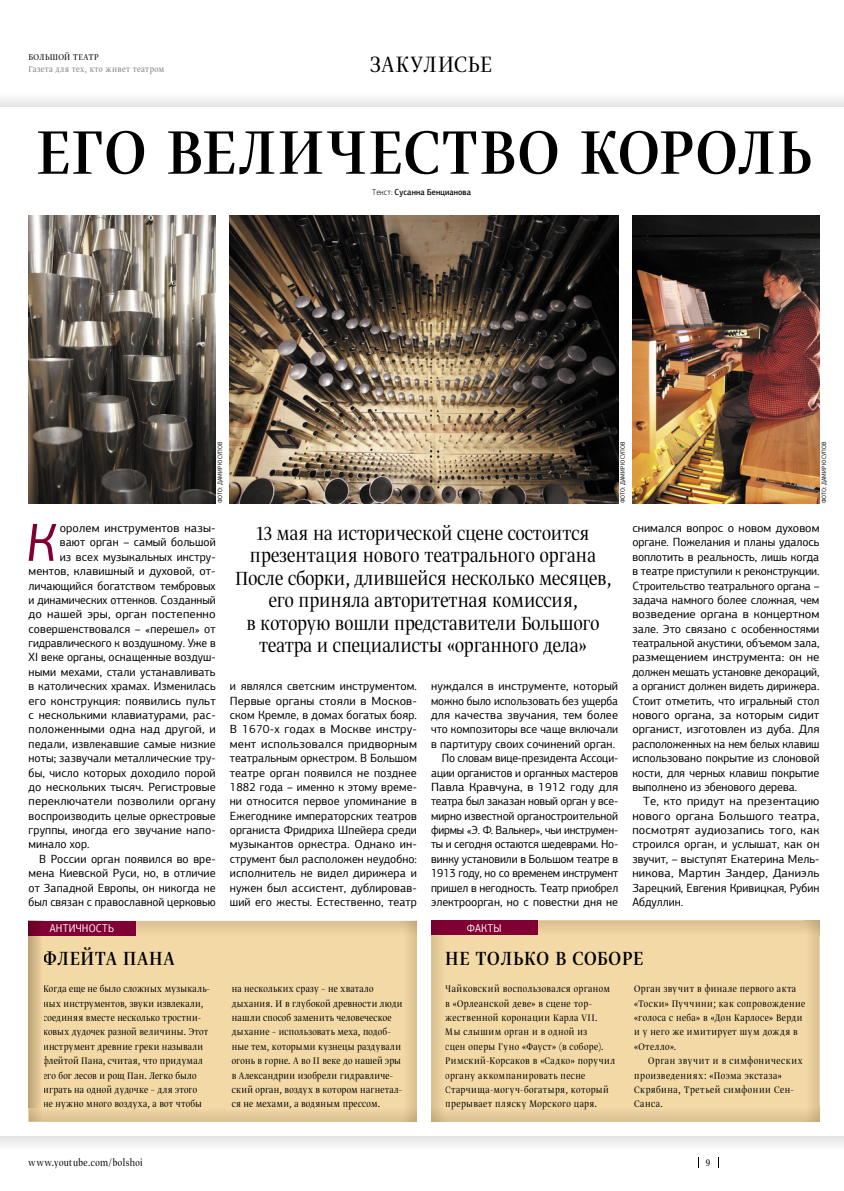
<style>
.page{position:relative;width:844px;height:1191px;background:#fff}
.page>*{position:absolute;margin:0;border:0;box-sizing:border-box;transform-origin:0 0}
.t1{font:72.5px "Greta Dis Nar Pro Reg";letter-spacing:.035em;color:#000}
.t2{font:italic 53.88px "PF Agora Sans Pro";color:#810033}
.t3{font:26.25px "Greta Dis Nar Pro Lig";letter-spacing:.035em;color:#000}
.t4{font:22.5px/22.5px "Greta Dis Nar Pro Lig";color:#000;text-align:center}
.t5{font:22.5px "Greta Dis Nar Pro Reg";letter-spacing:.04em;color:#000}
.t6{font:11.88px/14.4px "PF Agora Sans Pro";letter-spacing:.005em;color:#000;text-align:justify}
.t7{font:11.88px "PF Agora Sans Pro";letter-spacing:.005em;color:#000;scale:.96 1}
.t8{font:11.88px "PF Agora Sans Pro";letter-spacing:.005em;color:#000;scale:1.04 1}
.t9{font:11.25px/14.4px "Greta Dis Nar Pro Lig";letter-spacing:.035em;color:#000}
.t10{font:11.25px/14.4px "Greta Dis Nar Pro Lig";letter-spacing:.055em;color:#000}
.t11{font:11.25px "Greta Dis Nar Pro Lig";letter-spacing:.015em;color:#000}
.t12{font:11.25px "PF Agora Sans Pro";letter-spacing:.025em;color:#fff;scale:.9 1}
.t13{font:10px "Greta Dis Nar Pro Lig";color:#7c7c7c}
.t14{font:10px "Greta Dis Nar Pro Lig";letter-spacing:.045em;color:#000}
.t15{font:500 8.75px "PF Agora Sans Pro";letter-spacing:.01em;color:#000;scale:.9 1}
.t16{font:6.25px "PF Agora Sans Pro";letter-spacing:.01em;color:#000;scale:.9 1}
.s1{font-weight:300}
</style>
<div class="page">
<img style="left:28px;top:216px;width:187px;height:287px">
<div style="left:29px;top:921px;width:388px;height:200px;background:#f2d9a6"></div>
<div style="left:431px;top:920px;width:388px;height:201px;background:#f2d9a6"></div>
<img style="left:537px;top:920px;width:267px;height:15px">
<img style="left:135px;top:921px;width:267px;height:14px">
<div style="left:431px;top:920px;width:106px;height:15px;background:#810033"></div>
<div style="left:29px;top:921px;width:106px;height:14px;background:#810033"></div>
<svg style="left:431px;top:1121px;width:14px;height:1px"></svg>
<img style="left:402px;top:1106px;width:14px;height:15px">
<svg style="left:29px;top:935px;width:14px;height:1px"></svg>
<svg style="left:29px;top:920px;width:14px;height:1px"></svg>
<img style="left:632px;top:216px;width:187px;height:287px">
<img style="left:229px;top:216px;width:389px;height:287px">
<p class="t14" style="left:28px;top:53px;width:72px">БОЛЬШОЙ ТЕАТР</p>
<p class="t13" style="left:28px;top:64px;width:137px">Газета для тех, кто живет театром</p>
<h3 class="t3" style="left:370px;top:53px;width:123px">ЗАКУЛИСЬЕ</h3>
<h1 class="t1" style="left:37px;top:121px;width:776px">ЕГО ВЕЛИЧЕСТВО КОРОЛЬ</h1>
<p class="t15" style="left:372px;top:188px;width:111px"><span class="s1">Текст:</span> Сусанна Бенцианова</p>
<p class="t16" style="left:217px;top:503px;width:70px;rotate:-90deg">ФОТО: ДАМИР ЮСУПОВ</p>
<p class="t16" style="left:620px;top:503px;width:70px;rotate:-90deg">ФОТО: ДАМИР ЮСУПОВ</p>
<p class="t16" style="left:821px;top:503px;width:70px;rotate:-90deg">ФОТО: ДАМИР ЮСУПОВ</p>
<h2 class="t2" style="left:26px;top:520px;width:32px">К</h2>
<p class="t6" style="left:60px;top:522px;width:157px">оролем инструментов назы-</p>
<p class="t6" style="left:60px;top:536px;width:157px">вают орган – самый большой</p>
<p class="t6" style="left:60px;top:550px;width:157px">из всех музыкальных инстру-</p>
<p class="t6" style="left:29px;top:565px;width:188px">ментов, клавишный и духовой, от-</p>
<p class="t6" style="left:29px;top:579px;width:188px">личающийся богатством тембровых</p>
<p class="t7" style="left:29px;top:595px;width:196px">и динамических оттенков. Созданный</p>
<p class="t8" style="left:29px;top:609px;width:181px">до нашей эры, орган постепенно</p>
<p class="t6" style="left:29px;top:622px;width:188px">совершенствовался – «перешел» от</p>
<p class="t7" style="left:29px;top:638px;width:196px">гидравлического к воздушному. Уже в</p>
<p class="t6" style="left:29px;top:651px;width:188px">XI веке органы, оснащенные воздуш-</p>
<p class="t6" style="left:29px;top:665px;width:188px">ными мехами, стали устанавливать</p>
<p class="t6" style="left:29px;top:680px;width:188px">в католических храмах. Изменилась</p>
<p class="t6" style="left:29px;top:694px;width:188px">его конструкция: появились пульт</p>
<p class="t6" style="left:29px;top:709px;width:188px">с несколькими клавиатурами, рас-</p>
<p class="t6" style="left:29px;top:723px;width:188px">положенными одна над другой, и</p>
<p class="t6" style="left:29px;top:737px;width:188px">педали, извлекавшие самые низкие</p>
<p class="t6" style="left:29px;top:752px;width:188px">ноты; зазвучали металлические тру-</p>
<p class="t6" style="left:29px;top:766px;width:188px">бы, число которых доходило порой</p>
<p class="t6" style="left:29px;top:780px;width:188px">до нескольких тысяч. Регистровые</p>
<p class="t6" style="left:29px;top:795px;width:188px">переключатели позволили органу</p>
<p class="t6" style="left:29px;top:809px;width:188px">воспроизводить целые оркестровые</p>
<p class="t6" style="left:29px;top:824px;width:188px">группы, иногда его звучание напо-</p>
<p class="t6" style="left:29px;top:838px;width:62px">минало хор.</p>
<p class="t6" style="left:39px;top:852px;width:178px">В России орган появился во вре-</p>
<p class="t6" style="left:29px;top:867px;width:188px">мена Киевской Руси, но, в отличие</p>
<p class="t6" style="left:29px;top:881px;width:188px">от Западной Европы, он никогда не</p>
<p class="t7" style="left:29px;top:897px;width:196px">был связан с православной церковью</p>
<p class="t4" style="left:235px;top:523px;width:378px">13 мая на исторической сцене состоится презентация нового театрального органа После сборки, длившейся несколько месяцев, его приняла авторитетная комиссия,<br>в которую вошли представители Большого театра и специалисты «органного дела»</p>
<p class="t6" style="left:632px;top:522px;width:188px">снимался вопрос о новом духовом органе. Пожелания и планы удалось воплотить в реальность, лишь когда в театре приступили к реконструкции.<br>Строительство театрального органа – задача намного более сложная, чем возведение органа в концертном зале. Это связано с особенностями театральной акустики, объемом зала, размещением инструмента: он не должен мешать установке декораций, а органист должен видеть дирижера.<br>Стоит отметить, что игральный стол нового органа, за которым сидит органист, изготовлен из дуба. Для расположенных на нем белых клавиш использовано покрытие из слоновой кости, для черных клавиш покрытие выполнено из эбенового дерева.</p>
<p class="t6" style="left:632px;top:795px;width:188px;text-indent:11px">Те, кто придут на презентацию нового органа Большого театра, посмотрят аудиозапись того, как строился орган, и услышат, как он звучит, – выступят Екатерина Мель&shy;никова, Мартин Зандер, Даниэль Зарецкий, Евгения Кривицкая, Рубин Абдуллин.</p>
<p class="t6" style="left:431px;top:680px;width:188px;text-align:right">нуждался в инструменте, который можно было использовать без ущерба для качества звучания, тем более что композиторы все чаще включали в партитуру своих сочинений орган.<br>По словам вице-президента Ассоци&shy;ации органистов и органных мастеров Павла Кравчуна, в 1912 году для театра был заказан новый орган у все&shy;мирно известной органостроительной фирмы «Э. Ф. Валькер», чьи инструмен&shy;ты и сегодня остаются шедеврами. Но&shy;винку установили в Большом театре в 1913 году, но со временем инструмент пришел в негодность. Театр приобрел электроорган, но с повестки дня не</p>
<p class="t6" style="left:230px;top:680px;width:188px">и являлся светским инструментом.<br>Первые органы стояли в Москов&shy;ском Кремле, в домах богатых бояр.<br>В 1670-х годах в Москве инстру&shy;мент использовался придворным театральным оркестром. В Большом театре орган появился не позднее 1882 года – именно к этому време&shy;ни относится первое упоминание в Ежегоднике императорских театров органиста Фридриха Шпейера среди музыкантов оркестра. Однако ин&shy;струмент был расположен неудобно: исполнитель не видел дирижера и нужен был ассистент, дублировав&shy;ший его жесты. Естественно, театр</p>
<p class="t12" style="left:50px;top:923px;width:73px">АНТИЧНОСТЬ</p>
<p class="t12" style="left:467px;top:923px;width:40px">ФАКТЫ</p>
<h3 class="t5" style="left:43px;top:949px;width:133px">ФЛЕЙТА ПАНА</h3>
<p class="t9" style="left:43px;top:982px;width:168px">Когда еще не было сложных музыкаль&shy;ных инструментов, звуки извлекали, соединяя вместе несколько тростни&shy;ковых дудочек разной величины. Этот инструмент древние греки называли флейтой Пана, считая, что придумал его бог лесов и рощ Пан. Легко было играть на одной дудочке – для этого</p>
<p class="t9" style="left:232px;top:982px;width:172px">на нескольких сразу – не хватало дыхания. И в глубокой древности люди нашли способ заменить человеческое дыхание – использовать меха, подоб&shy;ные тем, которыми кузнецы раздували огонь в горне. А во II веке до нашей эры в Александрии изобрели гидравличе&shy;ский орган, воздух в котором нагнетал-</p>
<p class="t11" style="left:43px;top:1099px;width:160px">не нужно много воздуха, а вот чтобы</p>
<p class="t9" style="left:232px;top:1097px;width:150px">ся не мехами, а водяным прессом.</p>
<p class="t9" style="left:445px;top:1097px;width:153px">прерывает пляску Морского царя.</p>
<p class="t9" style="left:634px;top:1097px;width:30px">Санса.</p>
<h3 class="t5" style="left:445px;top:949px;width:199px">НЕ ТОЛЬКО В СОБОРЕ</h3>
<p class="t9" style="left:445px;top:982px;width:171px">Чайковский воспользовался органом в «Орлеанской деве» в сцене тор&shy;жественной коронации Карла VII.<br>Мы слышим орган и в одной из<br>сцен оперы Гуно «Фауст» (в соборе).<br>Римский-Корсаков в «Садко» поручил органу аккомпанировать песне Старчища-могуч-богатыря, который</p>
<p class="t9" style="left:634px;top:982px;width:172px">Орган звучит в финале первого акта «Тоски» Пуччини; как сопровождение «голоса с неба» в «Дон Карлосе» Верди и у него же имитирует шум дождя в «Отелло».</p>
<p class="t10" style="left:634px;top:1054px;width:170px;text-indent:14px">Орган звучит и в симфонических произведениях: «Поэма экстаза»<br>Скрябина, Третьей симфонии Сен-</p>
<p class="t9" style="left:29px;top:1155px;width:116px">www.youtube.com/bolshoi</p>
<p class="t9" style="left:705px;top:1155px;width:6px">9</p>
</div>
